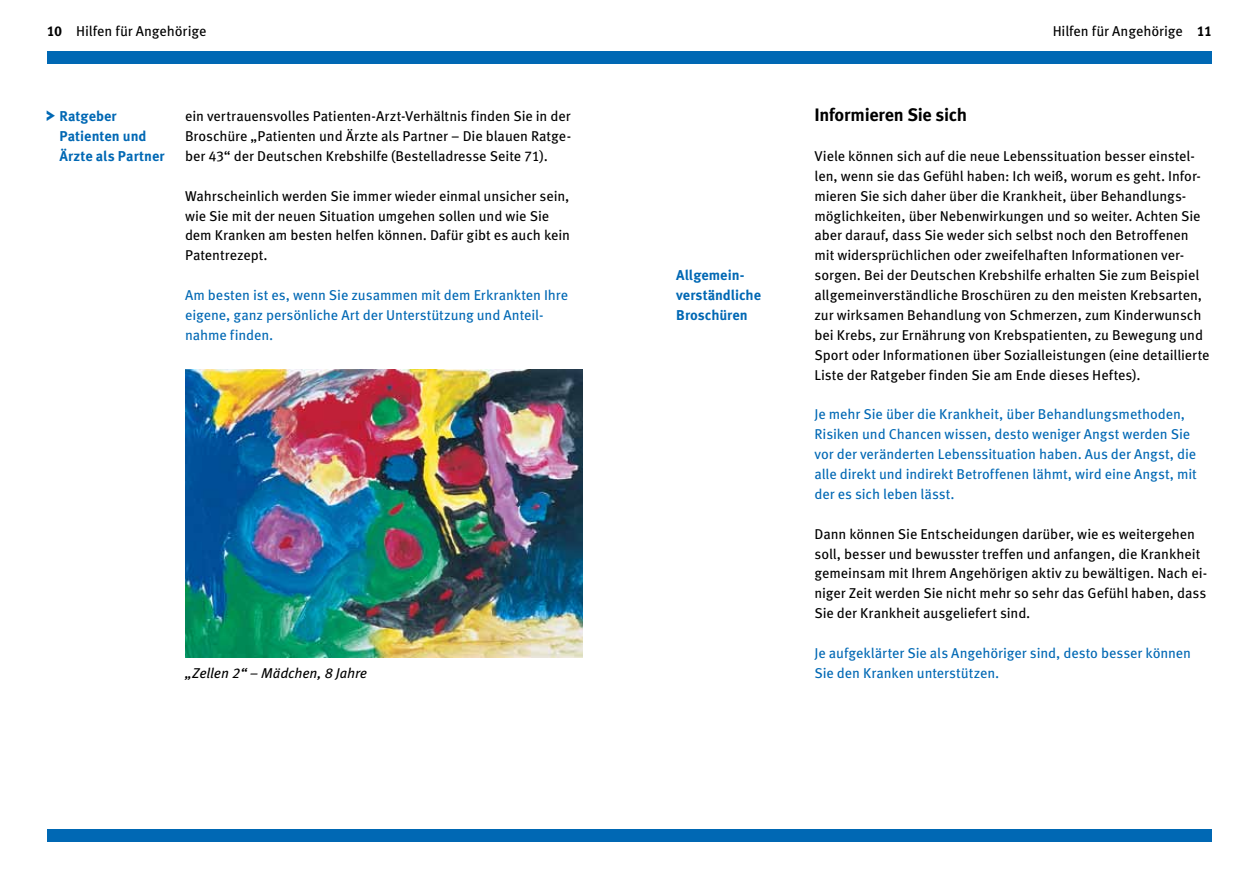
<style>
.page{position:relative;width:1259px;height:893px;background:#fff}
.page>*{position:absolute;margin:0;border:0;box-sizing:border-box;transform-origin:0 0}
.t1{font:700 18px "Meta Pro";letter-spacing:-.02em;color:#000}
.t2{font:14.25px/20px "Meta Pro";letter-spacing:-.005em;color:#000}
.t3{font:14.25px/20px "Meta Pro";letter-spacing:-.005em;color:#0068b4}
.t4{font:700 14.25px/20px "Meta Pro";color:#0068b4}
.t5{font:italic 14.25px "Meta Pro";letter-spacing:-.01em;color:#000}
.s1{font-weight:700}
.s2{font-family:"DKH Pfeil";font-weight:400;font-size:13.5px}
</style>
<div class="page">
<div style="left:47px;top:51px;width:582px;height:13px;background:#0068b4"></div>
<div style="left:47px;top:829px;width:582px;height:13px;background:#0068b4"></div>
<div style="left:629px;top:51px;width:583px;height:13px;background:#0068b4"></div>
<div style="left:629px;top:829px;width:583px;height:13px;background:#0068b4"></div>
<img style="left:185px;top:369px;width:398px;height:289px">
<p class="t2" style="left:47px;top:20px;width:161px"><span class="s1">10</span> Hilfen für Angehörige</p>
<p class="t2" style="left:1052px;top:20px;width:161px">Hilfen für Angehörige <span class="s1">11</span></p>
<p class="t4" style="left:60px;top:105px;width:107px;text-indent:-13px"><span class="s2">w</span> Ratgeber<br>Patienten und<br>Ärzte als Partner</p>
<p class="t1" style="left:814px;top:101px;width:154px">Informieren Sie sich</p>
<p class="t2" style="left:185px;top:105px;width:388px;text-align:justify">ein vertrauensvolles Patienten-Arzt-Verhältnis finden Sie in der Broschüre „Patienten und Ärzte als Partner – Die blauen Ratge&shy;ber 43“ der Deutschen Krebshilfe (Bestelladresse Seite 71).</p>
<p class="t2" style="left:185px;top:185px;width:386px">Wahrscheinlich werden Sie immer wieder einmal unsicher sein, wie Sie mit der neuen Situation umgehen sollen und wie Sie dem Kranken am besten helfen können. Dafür gibt es auch kein Patentrezept.</p>
<p class="t3" style="left:185px;top:284px;width:384px">Am besten ist es, wenn Sie zusammen mit dem Erkrankten Ihre eigene, ganz persönliche Art der Unterstützung und Anteil&shy;nahme finden.</p>
<p class="t2" style="left:814px;top:145px;width:397px">Viele können sich auf die neue Lebenssituation besser einstel&shy;len, wenn sie das Gefühl haben: Ich weiß, worum es geht. Infor&shy;mieren Sie sich daher über die Krankheit, über Behandlungs&shy;möglichkeiten, über Nebenwirkungen und so weiter. Achten Sie aber darauf, dass Sie weder sich selbst noch den Betroffenen mit widersprüchlichen oder zweifelhaften Informationen ver&shy;sorgen. Bei der Deutschen Krebshilfe erhalten Sie zum Beispiel allgemeinverständliche Broschüren zu den meisten Krebsarten, zur wirksamen Behandlung von Schmerzen, zum Kinderwunsch bei Krebs, zur Ernährung von Krebspatienten, zu Bewegung und Sport oder Informationen über Sozialleistungen (eine detaillierte Liste der Ratgeber finden Sie am Ende dieses Heftes).</p>
<p class="t3" style="left:814px;top:403px;width:384px">Je mehr Sie über die Krankheit, über Behandlungsmethoden, Risiken und Chancen wissen, desto weniger Angst werden Sie vor der veränderten Lebenssituation haben. Aus der Angst, die alle direkt und indirekt Betroffenen lähmt, wird eine Angst, mit der es sich leben lässt.</p>
<p class="t2" style="left:814px;top:523px;width:394px">Dann können Sie Entscheidungen darüber, wie es weitergehen soll, besser und bewusster treffen und anfangen, die Krankheit gemeinsam mit Ihrem Angehörigen aktiv zu bewältigen. Nach ei&shy;niger Zeit werden Sie nicht mehr so sehr das Gefühl haben, dass Sie der Krankheit ausgeliefert sind.</p>
<p class="t3" style="left:814px;top:642px;width:378px">Je aufgeklärter Sie als Angehöriger sind, desto besser können<br>Sie den Kranken unterstützen.</p>
<p class="t4" style="left:676px;top:264px;width:86px">Allgemein&shy;verständliche<br>Broschüren</p>
<p class="t5" style="left:185px;top:662px;width:184px">„Zellen 2“ – Mädchen, 8 Jahre</p>
</div>
